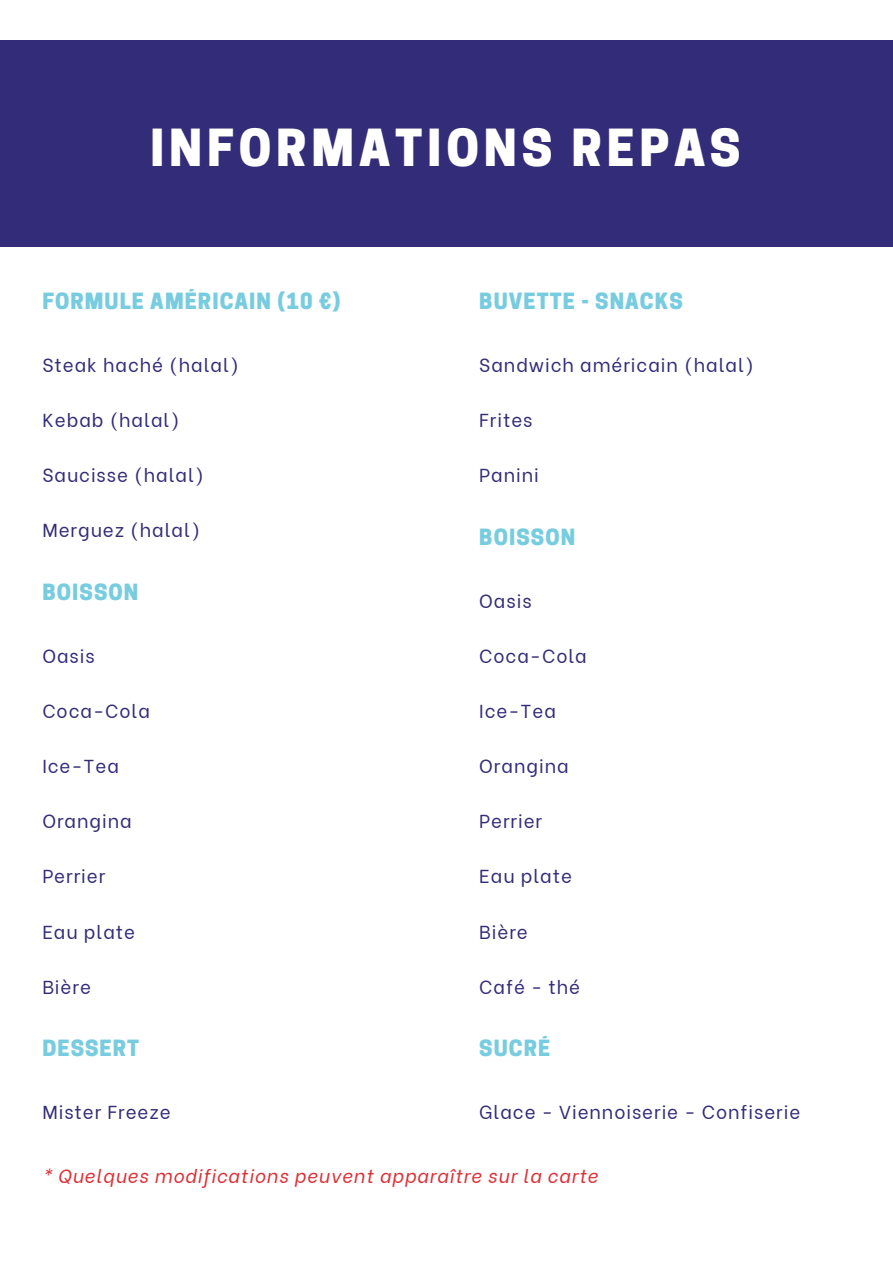
<style>
.page{position:relative;width:893px;height:1264px;background:#fff}
.page>*{position:absolute;margin:0;border:0;box-sizing:border-box;transform-origin:0 0}
.t1{font:800 48px "Cooper Hewitt";letter-spacing:.1em;color:#fff}
.t2{font:800 21px "Cooper Hewitt";letter-spacing:.05em;color:#78ccdf}
.t3{font:18.75px "Be Vietnam";letter-spacing:.05em;color:#332c78}
.t4{font:italic 18.75px "Be Vietnam";letter-spacing:.05em;color:#dc2f36}
</style>
<div class="page">
<div style="left:0;top:41px;width:892px;height:206px;background:#332c78"></div>
<p class="t1" style="left:150px;top:130px;width:592px">INFORMATIONS REPAS</p>
<p class="t2" style="left:42px;top:294px;width:300px">FORMULE AMÉRICAIN (10 €)</p>
<p class="t2" style="left:479px;top:294px;width:205px">BUVETTE - SNACKS</p>
<p class="t3" style="left:42px;top:349px;width:198px">Steak haché (halal)</p>
<p class="t3" style="left:42px;top:405px;width:139px">Kebab (halal)</p>
<p class="t3" style="left:42px;top:460px;width:163px">Saucisse (halal)</p>
<p class="t3" style="left:42px;top:515px;width:159px">Merguez (halal)</p>
<p class="t3" style="left:479px;top:349px;width:276px">Sandwich américain (halal)</p>
<p class="t3" style="left:479px;top:405px;width:55px">Frites</p>
<p class="t3" style="left:479px;top:460px;width:61px">Panini</p>
<p class="t2" style="left:479px;top:529px;width:97px">BOISSON</p>
<p class="t2" style="left:42px;top:584px;width:97px">BOISSON</p>
<p class="t3" style="left:479px;top:585px;width:54px">Oasis</p>
<p class="t3" style="left:42px;top:640px;width:54px">Oasis</p>
<p class="t3" style="left:479px;top:640px;width:109px">Coca-Cola</p>
<p class="t3" style="left:42px;top:695px;width:109px">Coca-Cola</p>
<p class="t3" style="left:479px;top:695px;width:78px">Ice-Tea</p>
<p class="t3" style="left:42px;top:750px;width:78px">Ice-Tea</p>
<p class="t3" style="left:42px;top:806px;width:91px">Orangina</p>
<p class="t3" style="left:42px;top:861px;width:64px">Perrier</p>
<p class="t3" style="left:42px;top:916px;width:94px">Eau plate</p>
<p class="t3" style="left:42px;top:971px;width:50px">Bière</p>
<p class="t3" style="left:479px;top:750px;width:91px">Orangina</p>
<p class="t3" style="left:479px;top:806px;width:64px">Perrier</p>
<p class="t3" style="left:479px;top:861px;width:94px">Eau plate</p>
<p class="t3" style="left:479px;top:916px;width:50px">Bière</p>
<p class="t3" style="left:479px;top:971px;width:102px">Café - thé</p>
<p class="t2" style="left:42px;top:1040px;width:98px">DESSERT</p>
<p class="t2" style="left:479px;top:1040px;width:72px">SUCRÉ</p>
<p class="t3" style="left:42px;top:1096px;width:130px">Mister Freeze</p>
<p class="t3" style="left:479px;top:1096px;width:322px">Glace - Viennoiserie - Confiserie</p>
<p class="t4" style="left:42px;top:1160px;width:557px">* Quelques modifications peuvent apparaître sur la carte</p>
</div>
